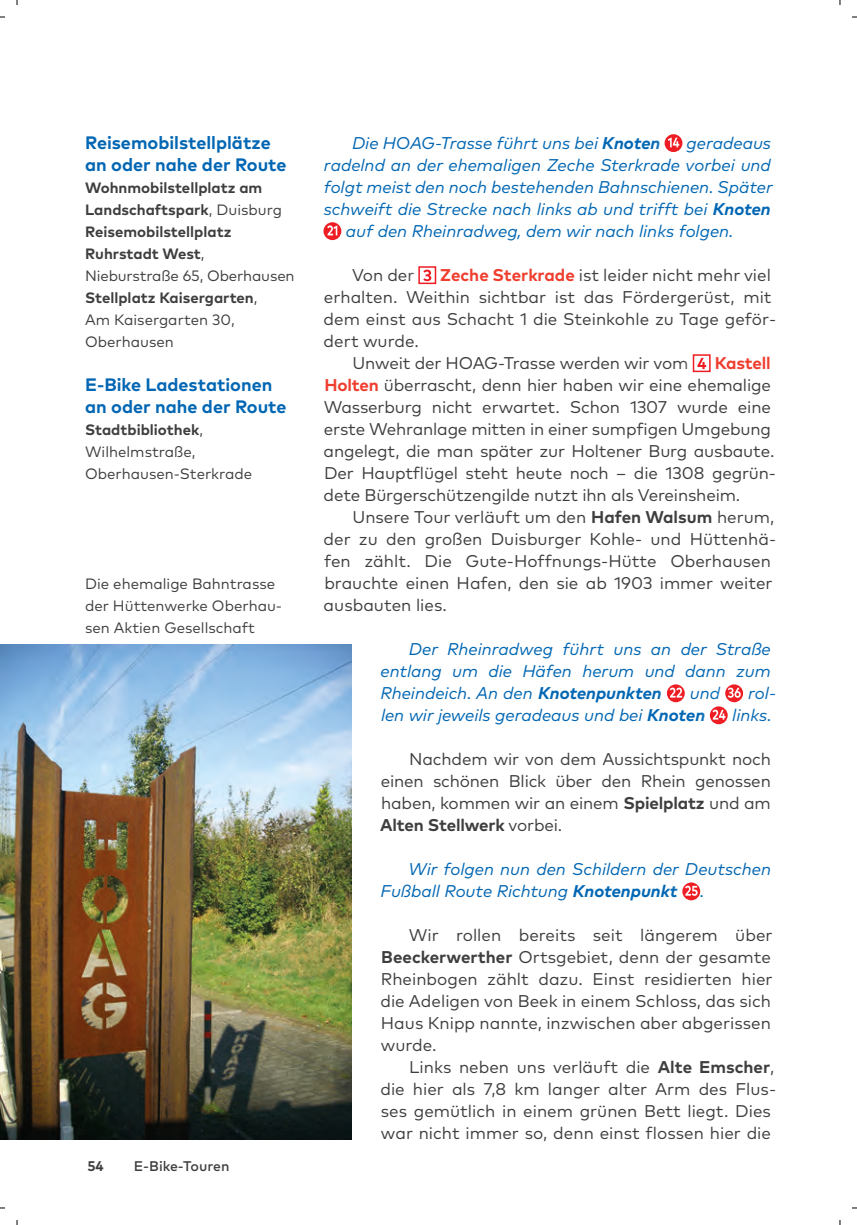
<style>
.page{position:relative;width:857px;height:1225px;background:#fff}
.page>*{position:absolute;margin:0;border:0;box-sizing:border-box;transform-origin:0 0}
.t1{font:700 18px/22px "Mark OT";color:#0166b3}
.t2{font:17px/22px "Mark OT";color:#3e3e3f}
.t3{font:italic 17px/22px "Mark OT";color:#0166b3;text-align:justify}
.t4{font:700 15px/22px "Mark OT";color:#3e3e3f}
.t5{font:15px/22px "Mark OT";color:#3e3e3f}
.t6{font:500 14px "Mark OT";color:#3e3e3f}
.t7{font:700 14px "Mark OT";color:#3e3e3f}
.s1{font-weight:400}
.s2{font-weight:700}
.s3{font-weight:700;color:#ef3e2e}
</style>
<div class="page">
<svg style="left:664px;top:134px;width:18px;height:18px"></svg>
<svg style="left:667px;top:137px;width:12px;height:10px"></svg>
<svg style="left:323px;top:222px;width:18px;height:18px"></svg>
<svg style="left:327px;top:225px;width:10px;height:10px"></svg>
<div style="left:418px;top:266px;width:18px;height:18px;background:#fff;border:2px solid #ee1d23"></div>
<svg style="left:423px;top:270px;width:8px;height:11px"></svg>
<div style="left:692px;top:354px;width:18px;height:18px;background:#fff;border:2px solid #ee1d23"></div>
<svg style="left:697px;top:358px;width:8px;height:11px"></svg>
<svg style="left:666px;top:684px;width:18px;height:18px"></svg>
<svg style="left:669px;top:687px;width:12px;height:10px"></svg>
<svg style="left:724px;top:684px;width:18px;height:18px"></svg>
<svg style="left:727px;top:687px;width:13px;height:11px"></svg>
<div style="left:697px;top:694px;width:42px;height:42px;background:#fff"></div>
<svg style="left:709px;top:706px;width:18px;height:18px"></svg>
<svg style="left:712px;top:709px;width:13px;height:10px"></svg>
<svg style="left:682px;top:882px;width:17px;height:18px"></svg>
<svg style="left:684px;top:885px;width:13px;height:11px"></svg>
<img style="left:0;top:644px;width:351px;height:495px">
<p class="t1" style="left:85px;top:131px;width:203px">Reisemobilstellplätze an oder nahe der Route</p>
<p class="t4" style="left:85px;top:176px;width:211px">Wohnmobilstellplatz am<br>Landschaftspark<span class="s1">, Duisburg<br></span>Reisemobilstellplatz<br>Ruhrstadt West<span class="s1">,<br>Nieburstraße 65, Oberhausen<br></span>Stellplatz Kaisergarten<span class="s1">,<br>Am Kaisergarten 30,<br>Oberhausen</span></p>
<p class="t1" style="left:85px;top:373px;width:203px">E-Bike Ladestationen an oder nahe der Route</p>
<p class="t5" style="left:85px;top:419px;width:169px"><span class="s2">Stadtbibliothek</span>,<br>Wilhelmstraße,<br>Oberhausen-Sterkrade</p>
<p class="t5" style="left:85px;top:573px;width:198px">Die ehemalige Bahntrasse der Hüttenwerke Oberhau&shy;sen Aktien Gesellschaft</p>
<p class="t7" style="left:87px;top:1156px;width:18px">54</p>
<p class="t6" style="left:134px;top:1157px;width:97px">E-Bike-Touren</p>
<p class="t3" style="left:352px;top:132px;width:309px">Die HOAG-Trasse führt uns bei <span class="s2">Knoten</span></p>
<p class="t3" style="left:686px;top:132px;width:86px">geradeaus</p>
<p class="t3" style="left:324px;top:154px;width:448px">radelnd an der ehemaligen Zeche Sterkrade vorbei und</p>
<p class="t3" style="left:323px;top:176px;width:450px">folgt meist den noch bestehenden Bahnschienen. Später</p>
<p class="t3" style="left:323px;top:198px;width:448px">schweift die Strecke nach links ab und trifft bei <span class="s2">Knoten</span></p>
<p class="t3" style="left:346px;top:220px;width:389px">auf den Rheinradweg, dem wir nach links folgen.</p>
<p class="t2" style="left:352px;top:264px;width:64px">Von der</p>
<p class="t2" style="left:440px;top:264px;width:332px"><span class="s3">Zeche Sterkrade</span> ist leider nicht mehr viel</p>
<p class="t2" style="left:324px;top:286px;width:449px">erhalten. Weithin sichtbar ist das Fördergerüst, mit</p>
<p class="t2" style="left:323px;top:308px;width:454px">dem einst aus Schacht 1 die Steinkohle zu Tage geför-</p>
<p class="t2" style="left:323px;top:330px;width:97px">dert wurde.</p>
<p class="t2" style="left:352px;top:352px;width:337px">Unweit der HOAG-Trasse werden wir vom</p>
<p class="t2" style="left:323px;top:352px;width:453px;text-indent:391px"><span class="s3">Kastell Holten</span> überrascht, denn hier haben wir eine ehemalige Wasserburg nicht erwartet. Schon 1307 wurde eine erste Wehranlage mitten in einer sumpfigen Umgebung angelegt, die man später zur Holtener Burg ausbaute.<br>Der Hauptflügel steht heute noch – die 1308 gegrün&shy;dete Bürgerschützengilde nutzt ihn als Vereinsheim.</p>
<p class="t2" style="left:323px;top:506px;width:454px;text-indent:29px">Unsere Tour verläuft um den <span class="s2">Hafen Walsum</span> herum, der zu den großen Duisburger Kohle- und Hüttenhä&shy;fen zählt. Die Gute-Hoffnungs-Hütte Oberhausen brauchte einen Hafen, den sie ab 1903 immer weiter ausbauten lies.</p>
<p class="t3" style="left:380px;top:638px;width:391px;text-indent:28px">Der Rheinradweg führt uns an der Straße entlang um die Häfen herum und dann zum Rheindeich. An den <span class="s2">Knotenpunkten</span></p>
<p class="t3" style="left:689px;top:682px;width:32px">und</p>
<p class="t3" style="left:747px;top:682px;width:29px">rol-</p>
<p class="t3" style="left:381px;top:704px;width:325px">len wir jeweils geradeaus und bei <span class="s2">Knoten</span></p>
<p class="t3" style="left:731px;top:704px;width:41px">links.</p>
<p class="t2" style="left:380px;top:748px;width:392px;text-align:justify;text-indent:29px">Nachdem wir von dem Aussichtspunkt noch einen schönen Blick über den Rhein genossen haben, kommen wir an einem <span class="s2">Spielplatz</span> und am <span class="s2">Alten Stellwerk</span> vorbei.</p>
<p class="t3" style="left:380px;top:858px;width:392px;text-indent:28px">Wir folgen nun den Schildern der Deutschen<br>Fußball Route Richtung <span class="s2">Knotenpunkt</span></p>
<p class="t3" style="left:699px;top:880px;width:6px">.</p>
<p class="t2" style="left:380px;top:924px;width:393px;text-align:justify;text-indent:28px">Wir rollen bereits seit längerem über <span class="s2">Beeckerwerther</span> Ortsgebiet, denn der gesamte Rheinbogen zählt dazu. Einst residierten hier die Adeligen von Beek in einem Schloss, das sich Haus Knipp nannte, inzwischen aber abgerissen wurde.</p>
<p class="t2" style="left:380px;top:1056px;width:397px;text-indent:29px">Links neben uns verläuft die <span class="s2">Alte Emscher</span>, die hier als 7,8 km langer alter Arm des Flus&shy;ses gemütlich in einem grünen Bett liegt. Dies war nicht immer so, denn einst flossen hier die</p>
</div>
